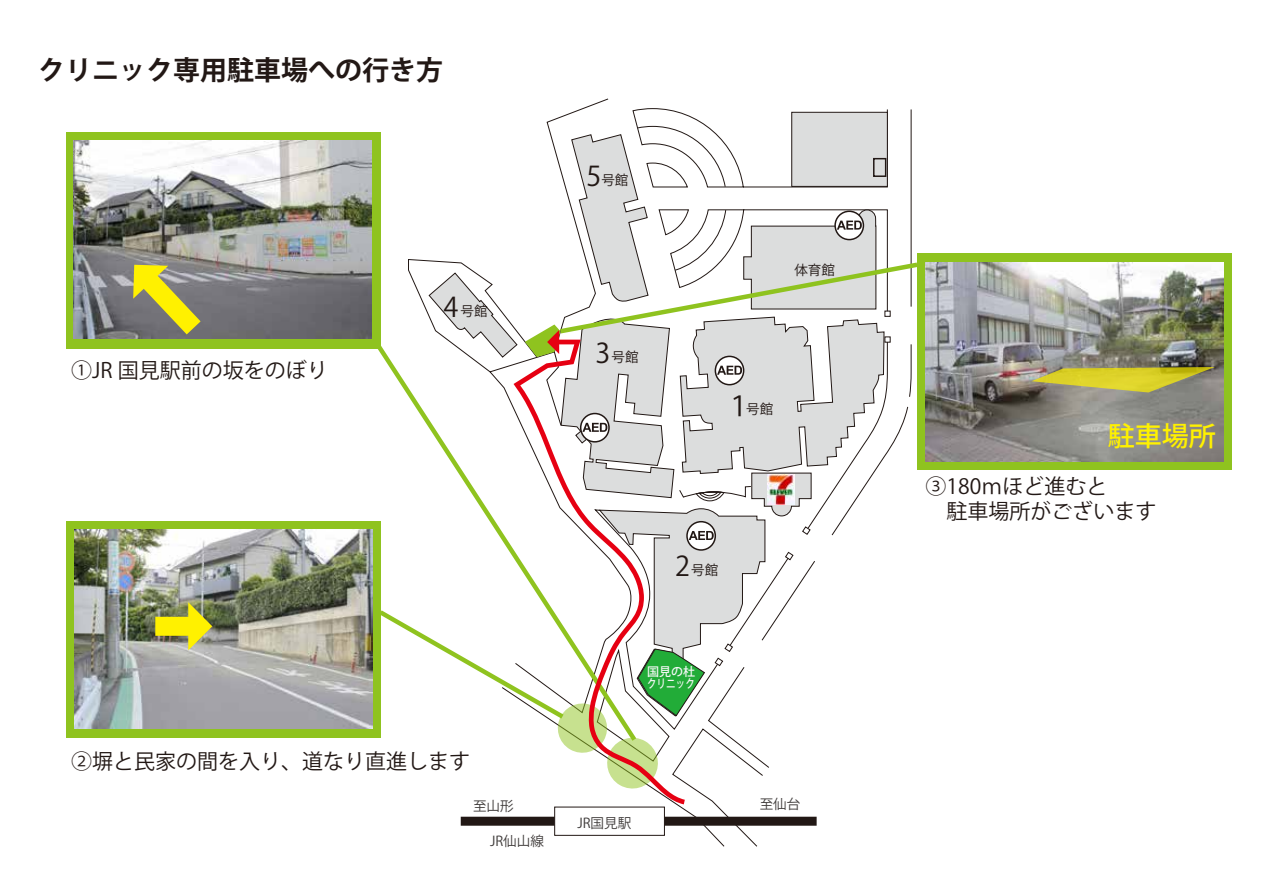
<style>
.page{position:relative;width:1263px;height:893px;background:#fff}
.page>*{position:absolute;margin:0;border:0;box-sizing:border-box;transform-origin:0 0}
.t1{font:700 27px "Koz Go Pr 6 N";color:#221815}
.t2{font:500 27px "Koz Go Pr 6 N";color:#fff100}
.t3{font:21px/25.5px "Koz Go Pr 6 N";color:#221815}
.t4{font:13.65px "Koz Go Pro";color:#221815}
.t5{font:13.65px "Koz Go Pro";color:#3e3a39}
.t6{font:500 12px/12px "Koz Go Pr 6 N";color:#f7f8f8}
.s1{font-size:27.15px}
</style>
<div class="page">
<div style="left:917px;top:254px;width:315px;height:216px;background:#8fc31f"></div>
<div style="left:66px;top:521px;width:314px;height:217px;background:#8fc31f"></div>
<div style="left:66px;top:132px;width:314px;height:216px;background:#8fc31f"></div>
<img style="left:74px;top:530px;width:298px;height:198px">
<svg style="left:155px;top:602px;width:57px;height:48px;background:#bdba43"></svg>
<img style="left:926px;top:263px;width:297px;height:198px">
<svg style="left:1031px;top:367px;width:184px;height:25px;background:#bab148"></svg>
<img style="left:74px;top:140px;width:297px;height:199px">
<svg style="left:374px;top:98px;width:548px;height:749px"></svg>
<svg style="left:133px;top:265px;width:68px;height:69px;background:#ada74f"></svg>
<svg style="left:513px;top:330px;width:172px;height:474px"></svg>
<img style="left:768px;top:474px;width:26px;height:30px">
<p class="t1" style="left:38px;top:54px;width:406px">クリニック専用駐車場への行き方</p>
<p class="t3" style="left:71px;top:358px;width:258px">①JR 国見駅前の坂をのぼり</p>
<p class="t4" style="left:443px;top:302px;width:46px"><span class="s1">4</span>号館</p>
<p class="t3" style="left:71px;top:749px;width:400px">②塀と民家の間を入り、道なり直進します</p>
<p class="t4" style="left:586px;top:171px;width:44px"><span class="s1">5</span>号館</p>
<p class="t4" style="left:596px;top:348px;width:45px"><span class="s1">3</span>号館</p>
<p class="t4" style="left:794px;top:261px;width:42px">体育館</p>
<p class="t4" style="left:725px;top:401px;width:50px"><span class="s1">１</span>号館</p>
<p class="t4" style="left:675px;top:561px;width:45px"><span class="s1">2</span>号館</p>
<p class="t6" style="left:647px;top:666px;width:49px">国見の杜クリニック</p>
<p class="t5" style="left:473px;top:797px;width:42px">至山形</p>
<p class="t5" style="left:760px;top:795px;width:42px">至仙台</p>
<p class="t5" style="left:490px;top:832px;width:55px">JR仙山線</p>
<p class="t5" style="left:577px;top:814px;width:55px">JR国見駅</p>
<p class="t2" style="left:1108px;top:421px;width:109px">駐車場所</p>
<p class="t3" style="left:926px;top:474px;width:232px">③180ｍほど進むと<br>　駐車場所がございます</p>
</div>
